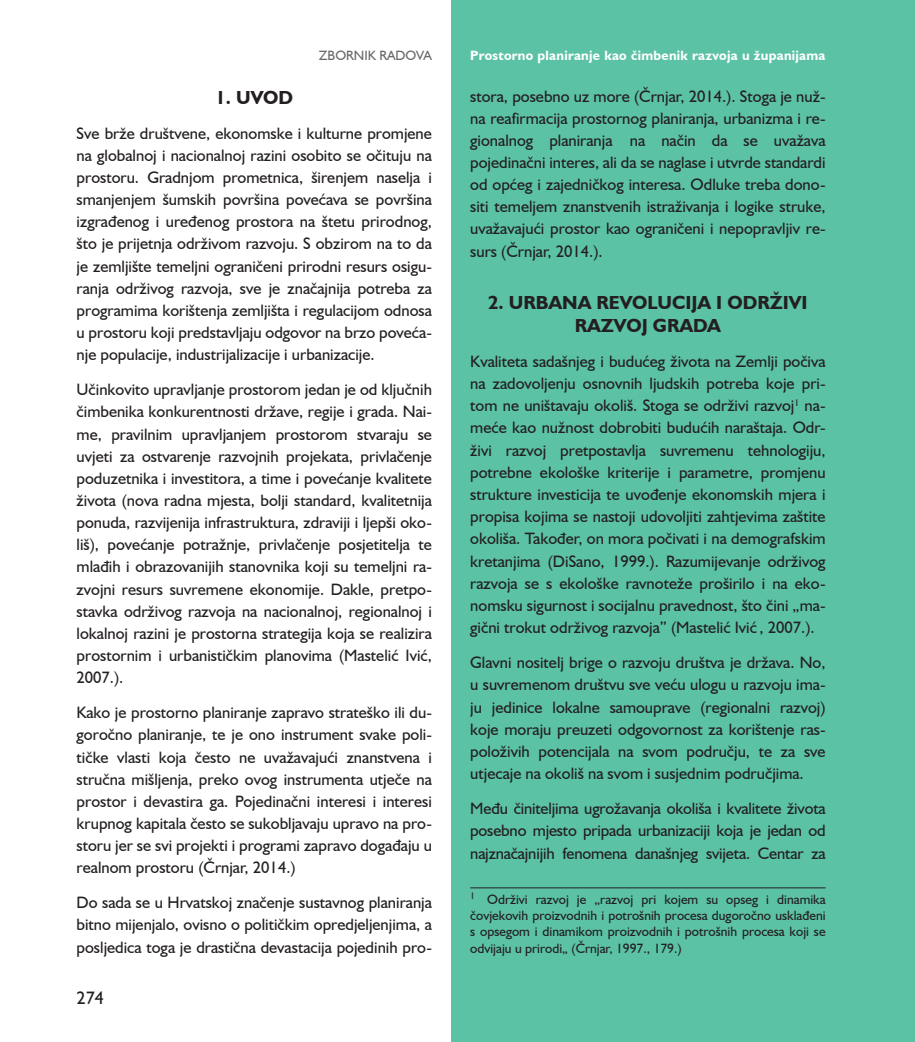
<style>
.page{position:relative;width:915px;height:1042px;background:#fff}
.page>*{position:absolute;margin:0;border:0;box-sizing:border-box;transform-origin:0 0}
.t1{font:700 18.9px/22.6px "Humanist 521 BT";color:#231f20;text-align:center}
.t2{font:18px "Humanist 521 BT";color:#231f20}
.t3{font:16.5px/22.2px "Humanist 521 BT";color:#231f20;text-align:justify}
.t4{font:13.5px/16.2px "Humanist 521 BT";color:#231f20;text-align:justify}
.t5{font:700 13.5px "Humanist 521 BT";letter-spacing:.02em;color:#fff}
.t6{font:13.5px "Humanist 521 BT";color:#69696c}
</style>
<div class="page">
<div style="left:451px;top:0;width:463px;height:1042px;background:#5bc2a5"></div>
<hr style="left:914px;top:0;width:1px;height:1042px;background:#5bc2a5">
<hr style="left:470px;top:887px;width:355px;height:1px;background:#231f20">
<p class="t6" style="left:319px;top:47px;width:114px">ZBORNIK RADOVA</p>
<p class="t5" style="left:470px;top:47px;width:357px">Prostorno planiranje kao čimbenik razvoja u županijama</p>
<p class="t1" style="left:215px;top:85px;width:79px">1. UVOD</p>
<p class="t3" style="left:77px;top:122px;width:357px">Sve brže društvene, ekonomske i kulturne promjene na globalnoj i nacionalnoj razini osobito se očituju na prostoru. Gradnjom prometnica, širenjem naselja i smanjenjem šumskih površina povećava se površina izgrađenog i uređenog prostora na štetu prirodnog, što je prijetnja održivom razvoju. S obzirom na to da je zemljište temeljni ograničeni prirodni resurs osigu&shy;ranja održivog razvoja, sve je značajnija potreba za programima korištenja zemljišta i regulacijom odnosa u prostoru koji predstavljaju odgovor na brzo poveća&shy;nje populacije, industrijalizacije i urbanizacije.</p>
<p class="t3" style="left:77px;top:378px;width:357px">Učinkovito upravljanje prostorom jedan je od ključnih čimbenika konkurentnosti države, regije i grada. Nai&shy;me, pravilnim upravljanjem prostorom stvaraju se uvjeti za ostvarenje razvojnih projekata, privlačenje poduzetnika i investitora, a time i povećanje kvalitete života (nova radna mjesta, bolji standard, kvalitetnija ponuda, razvijenija infrastruktura, zdraviji i ljepši oko&shy;liš), povećanje potražnje, privlačenje posjetitelja te mlađih i obrazovanijih stanovnika koji su temeljni ra&shy;zvojni resurs suvremene ekonomije. Dakle, pretpo&shy;stavka održivog razvoja na nacionalnoj, regionalnoj i lokalnoj razini je prostorna strategija koja se realizira prostornim i urbanističkim planovima (Mastelić Ivić, 2007.).</p>
<p class="t3" style="left:77px;top:701px;width:357px">Kako je prostorno planiranje zapravo strateško ili du&shy;goročno planiranje, te je ono instrument svake poli&shy;tičke vlasti koja često ne uvažavajući znanstvena i stručna mišljenja, preko ovog instrumenta utječe na prostor i devastira ga. Pojedinačni interesi i interesi krupnog kapitala često se sukobljavaju upravo na pro&shy;storu jer se svi projekti i programi zapravo događaju u realnom prostoru (Črnjar, 2014.)</p>
<p class="t3" style="left:77px;top:891px;width:357px">Do sada se u Hrvatskoj značenje sustavnog planiranja bitno mijenjalo, ovisno o političkim opredjeljenjima, a posljedica toga je drastična devastacija pojedinih pro-</p>
<p class="t2" style="left:77px;top:986px;width:29px">274</p>
<p class="t3" style="left:470px;top:85px;width:357px">stora, posebno uz more (Črnjar, 2014.). Stoga je nuž&shy;na reafirmacija prostornog planiranja, urbanizma i re&shy;gionalnog planiranja na način da se uvažava pojedinačni interes, ali da se naglase i utvrde standardi od općeg i zajedničkog interesa. Odluke treba dono&shy;siti temeljem znanstvenih istraživanja i logike struke, uvažavajući prostor kao ograničeni i nepopravljiv re&shy;surs (Črnjar, 2014.).</p>
<p class="t1" style="left:488px;top:291px;width:320px">2. URBANA REVOLUCIJA I ODRŽIVI<br>RAZVOJ GRADA</p>
<p class="t3" style="left:470px;top:350px;width:357px">Kvaliteta sadašnjeg i budućeg života na Zemlji počiva na zadovoljenju osnovnih ljudskih potreba koje pri&shy;tom ne uništavaju okoliš. Stoga se održivi razvoj<sup>1</sup> na&shy;meće kao nužnost dobrobiti budućih naraštaja. Odr&shy;živi razvoj pretpostavlja suvremenu tehnologiju, potrebne ekološke kriterije i parametre, promjenu strukture investicija te uvođenje ekonomskih mjera i propisa kojima se nastoji udovoljiti zahtjevima zaštite okoliša. Također, on mora počivati i na demografskim kretanjima (DiSano, 1999.). Razumijevanje održivog razvoja se s ekološke ravnoteže proširilo i na eko&shy;nomsku sigurnost i socijalnu pravednost, što čini „ma&shy;gični trokut održivog razvoja” (Mastelić Ivić , 2007.).</p>
<p class="t3" style="left:470px;top:651px;width:357px">Glavni nositelj brige o razvoju društva je država. No, u suvremenom društvu sve veću ulogu u razvoju ima&shy;ju jedinice lokalne samouprave (regionalni razvoj) koje moraju preuzeti odgovornost za korištenje ras&shy;položivih potencijala na svom području, te za sve utjecaje na okoliš na svom i susjednim područjima.</p>
<p class="t3" style="left:470px;top:797px;width:357px">Među činiteljima ugrožavanja okoliša i kvalitete života posebno mjesto pripada urbanizaciji koja je jedan od najznačajnijih fenomena današnjeg svijeta. Centar za</p>
<p class="t4" style="left:470px;top:891px;width:357px"><sup>1</sup> Održivi razvoj je „razvoj pri kojem su opseg i dinamika čovjekovih proizvodnih i potrošnih procesa dugoročno usklađeni s opsegom i dinamikom proizvodnih i potrošnih procesa koji se odvijaju u prirodi„ (Črnjar, 1997., 179.)</p>
</div>
